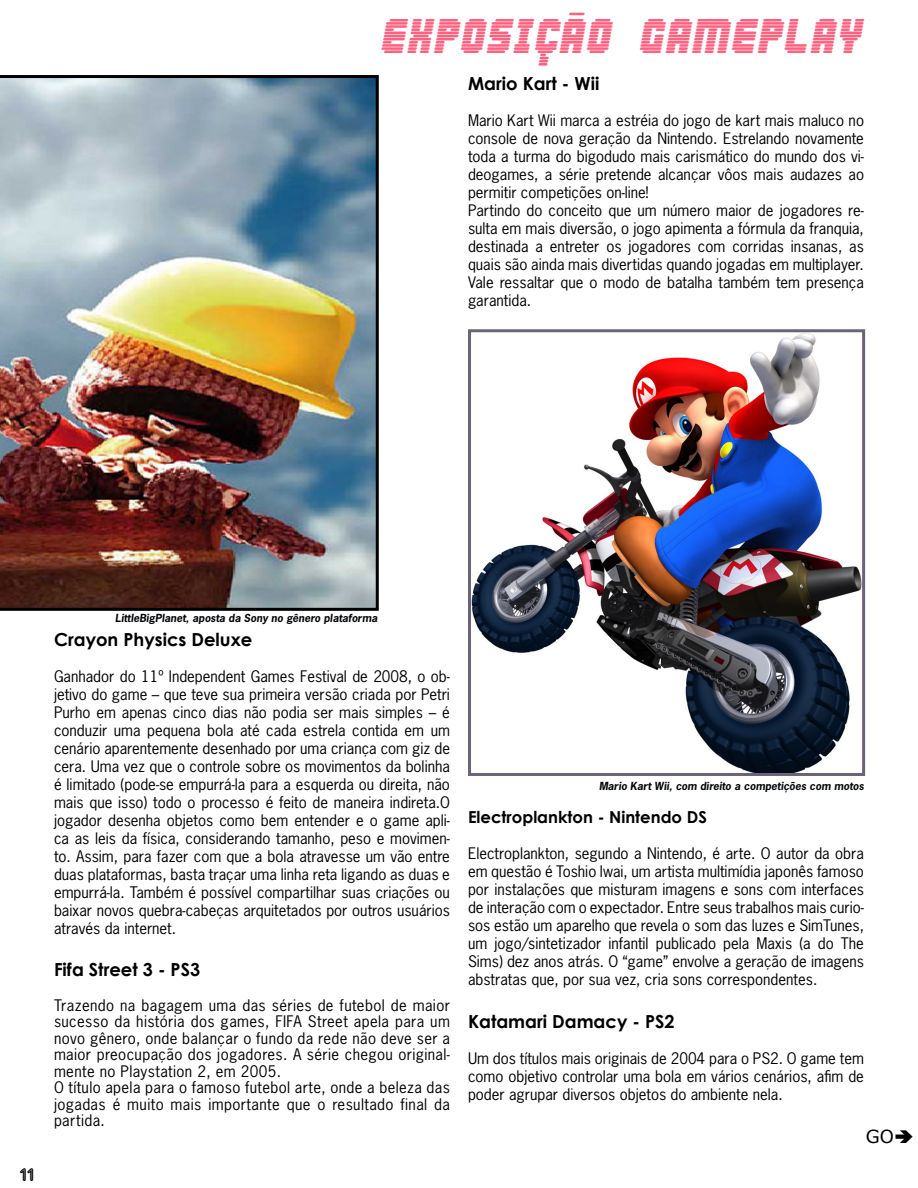
<style>
.page{position:relative;width:918px;height:1188px;background:#fff}
.page>*{position:absolute;margin:0;border:0;box-sizing:border-box;transform-origin:0 0}
.t1{font:42px "Abduction 2002";color:#ff617f}
.t2{font:700 18px "Century Gothic";color:#000}
.t3{font:18px "Adam Gorry Inline";color:#000}
.t4{font:18px "Verdana";color:#000}
.t5{font:700 16.5px "Century Gothic";color:#000}
.t6{font:15px/18px "News Gothic Std";color:#000;text-align:justify}
.t7{font:15px/16.5px "News Gothic Std";letter-spacing:.025em;color:#000}
.t8{font:italic 700 10.5px "News Gothic Std";color:#05070a}
</style>
<div class="page">
<img style="left:0;top:75px;width:379px;height:536px">
<img style="left:472px;top:333px;width:389px;height:439px">
<div style="left:468px;top:329px;width:397px;height:447px;border:3px solid #6c6376"></div>
<h1 class="t1" style="left:381px;top:9px;width:484px">EXPOSIÇÃO GAMEPLAY</h1>
<p class="t2" style="left:468px;top:70px;width:133px">Mario Kart - Wii</p>
<p class="t6" style="left:468px;top:111px;width:398px;text-align:left">Mario Kart Wii marca a estréia do jogo de kart mais maluco no console de nova geração da Nintendo. Estrelando novamente toda a turma do bigodudo mais carismático do mundo dos vi&shy;deogames, a série pretende alcançar vôos mais audazes ao permitir competições on-line!<br>Partindo do conceito que um número maior de jogadores re&shy;sulta em mais diversão, o jogo apimenta a fórmula da franquia, destinada a entreter os jogadores com corridas insanas, as quais são ainda mais divertidas quando jogadas em multiplayer.<br>Vale ressaltar que o modo de batalha também tem presença garantida.</p>
<p class="t3" style="left:20px;top:1164px;width:16px">11</p>
<p class="t8" style="left:115px;top:611px;width:264px">LittleBigPlanet, aposta da Sony no gênero plataforma</p>
<p class="t2" style="left:54px;top:625px;width:200px">Crayon Physics Deluxe</p>
<p class="t6" style="left:54px;top:667px;width:398px">Ganhador do 11º Independent Games Festival de 2008, o ob&shy;jetivo do game – que teve sua primeira versão criada por Petri Purho em apenas cinco dias não podia ser mais simples – é conduzir uma pequena bola até cada estrela contida em um cenário aparentemente desenhado por uma criança com giz de cera. Uma vez que o controle sobre os movimentos da bolinha é limitado (pode-se empurrá-la para a esquerda ou direita, não mais que isso) todo o processo é feito de maneira indireta.O jogador desenha objetos como bem entender e o game apli&shy;ca as leis da física, considerando tamanho, peso e movimen&shy;to. Assim, para fazer com que a bola atravesse um vão entre duas plataformas, basta traçar uma linha reta ligando as duas e empurrá-la. Também é possível compartilhar suas criações ou baixar novos quebra-cabeças arquitetados por outros usuários através da internet.</p>
<p class="t2" style="left:54px;top:956px;width:148px">Fifa Street 3 - PS3</p>
<p class="t7" style="left:54px;top:997px;width:398px">Trazendo na bagagem uma das séries de futebol de maior sucesso da história dos games, FIFA Street apela para um novo gênero, onde balançar o fundo da rede não deve ser a maior preocupação dos jogadores. A série chegou original&shy;mente no Playstation 2, em 2005.<br>O título apela para o famoso futebol arte, onde a beleza das jogadas é muito mais importante que o resultado final da partida.</p>
<p class="t8" style="left:599px;top:779px;width:266px">Mario Kart Wii, com direito a competições com motos</p>
<p class="t5" style="left:468px;top:805px;width:240px">Electroplankton - Nintendo DS</p>
<p class="t6" style="left:468px;top:845px;width:398px">Electroplankton, segundo a Nintendo, é arte. O autor da obra em questão é Toshio Iwai, um artista multimídia japonês famoso por instalações que misturam imagens e sons com interfaces de interação com o expectador. Entre seus trabalhos mais curio&shy;sos estão um aparelho que revela o som das luzes e SimTunes, um jogo/sintetizador infantil publicado pela Maxis (a do The Sims) dez anos atrás. O “game” envolve a geração de imagens abstratas que, por sua vez, cria sons correspondentes.</p>
<p class="t2" style="left:468px;top:1008px;width:208px">Katamari Damacy - PS2</p>
<p class="t6" style="left:468px;top:1049px;width:397px">Um dos títulos mais originais de 2004 para o PS2. O game tem como objetivo controlar uma bola em vários cenários, afim de poder agrupar diversos objetos do ambiente nela.</p>
<p class="t4" style="left:866px;top:1125px;width:30px">GO</p>
</div>
